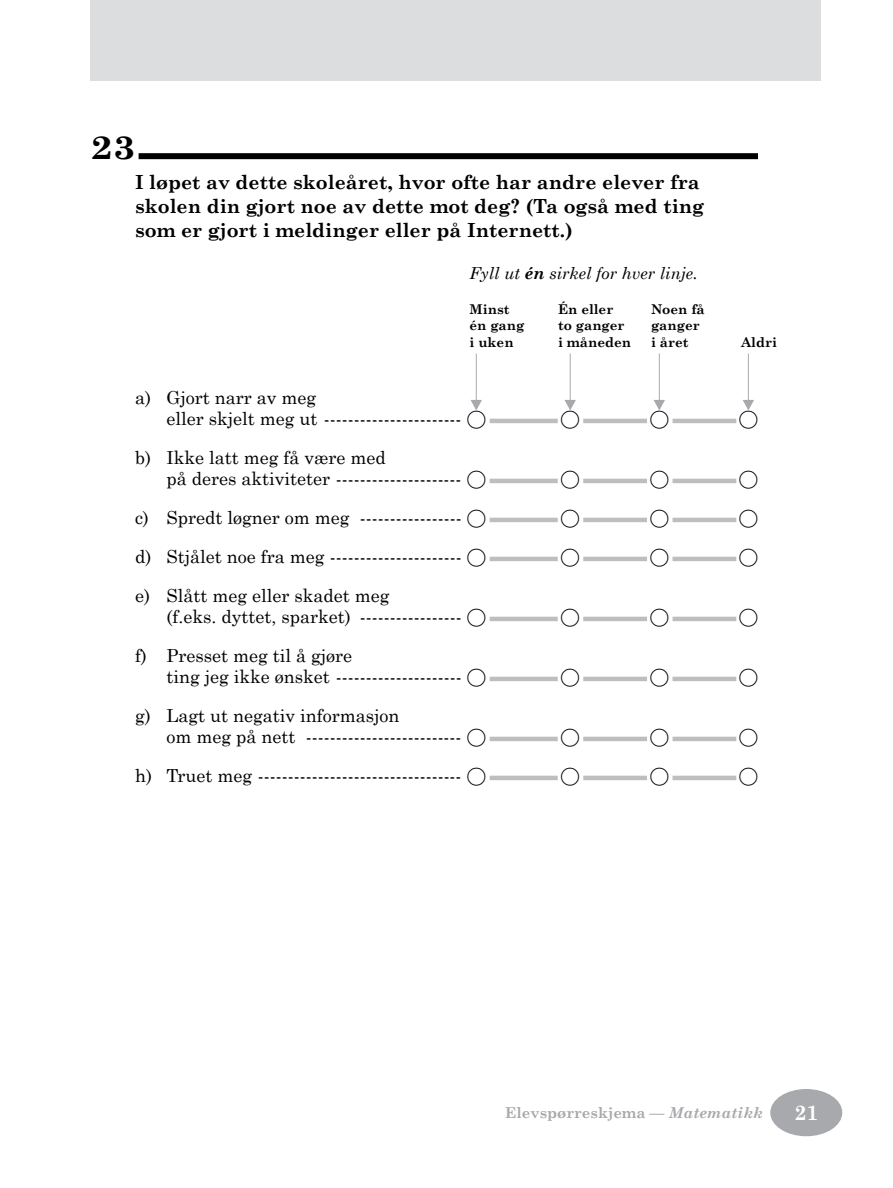
<style>
.page{position:relative;width:893px;height:1188px;background:#fff}
.page>*{position:absolute;margin:0;border:0;box-sizing:border-box;transform-origin:0 0}
.t1{font:700 33px "Century Schoolbook";color:#000;scale:1.2 1}
.t2{font:22.5px "TIMSS options";color:#000}
.t3{font:700 21px "Century Schoolbook";color:#fff}
.t4{font:700 19.5px/24px "Century Schoolbook";color:#000}
.t5{font:18px/21px "Century Schoolbook";color:#000}
.t6{font:italic 16.5px "Century Schoolbook";color:#000}
.t7{font:700 15px "Century Schoolbook";color:#a7a9ac}
.t8{font:700 13.5px "Century Schoolbook";color:#000}
.s1{font-weight:700}
.s2{font-family:"TIMSS options";font-size:22.5px}
.s3{font-style:italic}
</style>
<div class="page">
<div style="left:771px;top:1090px;width:71px;height:46px;background:#a7a9ac;border-radius:50%"></div>
<div style="left:770px;top:1089px;width:72px;height:47px;border:2px solid #a7a9ac;border-radius:50%"></div>
<div style="left:90px;top:0;width:731px;height:81px;background:#dcddde"></div>
<div style="left:139px;top:153px;width:619px;height:6px;background:#000"></div>
<hr style="left:490px;top:419px;width:68px;height:4px;background:#bcbec0">
<hr style="left:583px;top:419px;width:64px;height:4px;background:#bcbec0">
<hr style="left:673px;top:419px;width:63px;height:4px;background:#bcbec0">
<hr style="left:490px;top:479px;width:68px;height:4px;background:#bcbec0">
<hr style="left:583px;top:479px;width:64px;height:4px;background:#bcbec0">
<hr style="left:673px;top:479px;width:63px;height:4px;background:#bcbec0">
<hr style="left:490px;top:518px;width:68px;height:4px;background:#bcbec0">
<hr style="left:583px;top:518px;width:64px;height:4px;background:#bcbec0">
<hr style="left:673px;top:518px;width:63px;height:4px;background:#bcbec0">
<hr style="left:490px;top:557px;width:68px;height:4px;background:#bcbec0">
<hr style="left:583px;top:557px;width:64px;height:4px;background:#bcbec0">
<hr style="left:673px;top:557px;width:63px;height:4px;background:#bcbec0">
<hr style="left:490px;top:617px;width:68px;height:4px;background:#bcbec0">
<hr style="left:583px;top:617px;width:64px;height:4px;background:#bcbec0">
<hr style="left:673px;top:617px;width:63px;height:4px;background:#bcbec0">
<hr style="left:490px;top:677px;width:68px;height:4px;background:#bcbec0">
<hr style="left:583px;top:677px;width:64px;height:4px;background:#bcbec0">
<hr style="left:673px;top:677px;width:63px;height:4px;background:#bcbec0">
<hr style="left:490px;top:737px;width:68px;height:4px;background:#bcbec0">
<hr style="left:583px;top:737px;width:64px;height:4px;background:#bcbec0">
<hr style="left:673px;top:737px;width:63px;height:4px;background:#bcbec0">
<hr style="left:490px;top:776px;width:68px;height:4px;background:#bcbec0">
<hr style="left:583px;top:776px;width:64px;height:4px;background:#bcbec0">
<hr style="left:673px;top:776px;width:63px;height:4px;background:#bcbec0">
<svg style="left:743px;top:399px;width:11px;height:11px"></svg>
<hr style="left:748px;top:354px;width:1px;height:54px;background:#a7a9ac">
<svg style="left:653px;top:399px;width:12px;height:11px"></svg>
<hr style="left:659px;top:354px;width:1px;height:52px;background:#a7a9ac">
<svg style="left:564px;top:399px;width:12px;height:11px"></svg>
<hr style="left:570px;top:354px;width:1px;height:52px;background:#a7a9ac">
<svg style="left:470px;top:399px;width:12px;height:11px"></svg>
<hr style="left:476px;top:354px;width:1px;height:51px;background:#a7a9ac">
<h1 class="t1" style="left:90px;top:122px;width:39px">23</h1>
<p class="t4" style="left:135px;top:169px;width:571px">I løpet av dette skoleåret, hvor ofte har andre elever fra skolen din gjort noe av dette mot deg? (Ta også med ting som er gjort i meldinger eller på Internett.)</p>
<p class="t6" style="left:470px;top:261px;width:230px">Fyll ut <span class="s1">én</span> sirkel for hver linje.</p>
<p class="t8" style="left:469px;top:299px;width:41px">Minst</p>
<p class="t8" style="left:558px;top:299px;width:57px">Én eller</p>
<p class="t8" style="left:651px;top:299px;width:55px">Noen få</p>
<p class="t8" style="left:469px;top:315px;width:56px">én gang</p>
<p class="t8" style="left:558px;top:315px;width:68px">to ganger</p>
<p class="t8" style="left:651px;top:315px;width:50px">ganger</p>
<p class="t8" style="left:469px;top:332px;width:46px">i uken</p>
<p class="t8" style="left:558px;top:332px;width:75px">i måneden</p>
<p class="t8" style="left:651px;top:332px;width:39px">i året</p>
<p class="t8" style="left:741px;top:332px;width:38px">Aldri</p>
<p class="t5" style="left:166px;top:385px;width:321px;text-indent:-32px">a) Gjort narr av meg<br>eller skjelt meg ut ----------------------- <span class="s2">A</span></p>
<p class="t5" style="left:166px;top:445px;width:321px;text-indent:-32px">b) Ikke latt meg få være med<br>på deres aktiviteter --------------------- <span class="s2">A</span></p>
<p class="t2" style="left:561px;top:407px;width:20px">A</p>
<p class="t2" style="left:650px;top:407px;width:20px">A</p>
<p class="t2" style="left:740px;top:407px;width:20px">A</p>
<p class="t2" style="left:561px;top:467px;width:20px">A</p>
<p class="t2" style="left:650px;top:467px;width:20px">A</p>
<p class="t2" style="left:740px;top:467px;width:20px">A</p>
<p class="t5" style="left:135px;top:505px;width:353px">c) Spredt løgner om meg ----------------- <span class="s2">A</span></p>
<p class="t2" style="left:561px;top:506px;width:20px">A</p>
<p class="t2" style="left:650px;top:506px;width:20px">A</p>
<p class="t2" style="left:740px;top:506px;width:20px">A</p>
<p class="t5" style="left:135px;top:544px;width:353px">d) Stjålet noe fra meg ---------------------- <span class="s2">A</span></p>
<p class="t2" style="left:561px;top:545px;width:20px">A</p>
<p class="t2" style="left:650px;top:545px;width:20px">A</p>
<p class="t2" style="left:740px;top:545px;width:20px">A</p>
<p class="t5" style="left:166px;top:583px;width:321px;text-indent:-32px">e) Slått meg eller skadet meg<br>(f.eks. dyttet, sparket) ----------------- <span class="s2">A</span></p>
<p class="t2" style="left:561px;top:605px;width:20px">A</p>
<p class="t2" style="left:650px;top:605px;width:20px">A</p>
<p class="t2" style="left:740px;top:605px;width:20px">A</p>
<p class="t5" style="left:166px;top:643px;width:321px;text-indent:-32px">f) Presset meg til å gjøre<br>ting jeg ikke ønsket --------------------- <span class="s2">A</span></p>
<p class="t5" style="left:166px;top:703px;width:321px;text-indent:-32px">g) Lagt ut negativ informasjon<br>om meg på nett -------------------------- <span class="s2">A</span></p>
<p class="t2" style="left:561px;top:665px;width:20px">A</p>
<p class="t2" style="left:650px;top:665px;width:20px">A</p>
<p class="t2" style="left:740px;top:665px;width:20px">A</p>
<p class="t2" style="left:561px;top:725px;width:20px">A</p>
<p class="t2" style="left:650px;top:725px;width:20px">A</p>
<p class="t2" style="left:740px;top:725px;width:20px">A</p>
<p class="t5" style="left:135px;top:763px;width:353px">h) Truet meg ---------------------------------- <span class="s2">A</span></p>
<p class="t2" style="left:561px;top:764px;width:20px">A</p>
<p class="t2" style="left:650px;top:764px;width:20px">A</p>
<p class="t2" style="left:740px;top:764px;width:20px">A</p>
<p class="t7" style="left:505px;top:1101px;width:259px">Elevspørreskjema <span class="s3">— Matematikk</span></p>
<p class="t3" style="left:795px;top:1096px;width:26px">2 19</p>
</div>
